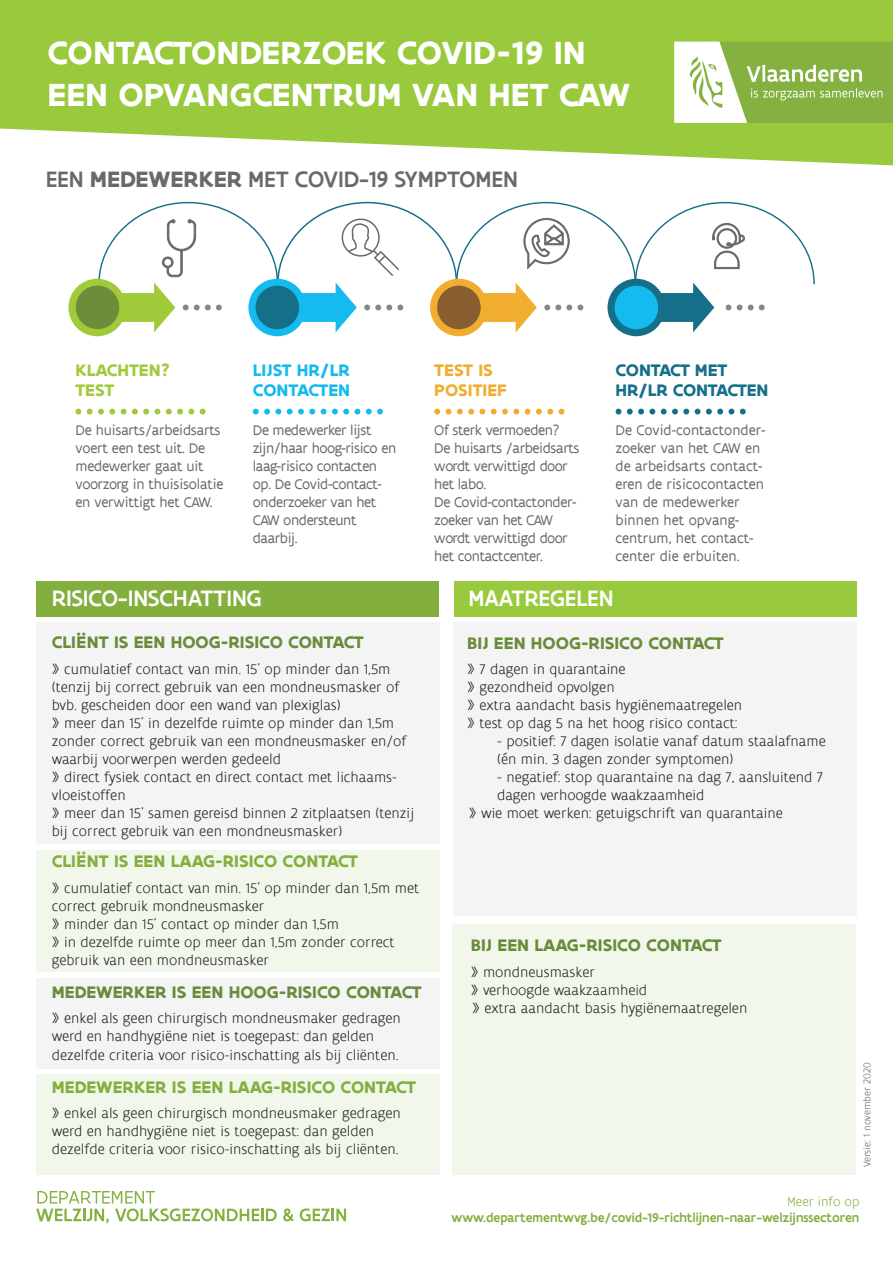
<style>
.page{position:relative;width:893px;height:1263px;background:#fff}
.page>*{position:absolute;margin:0;border:0;box-sizing:border-box;transform-origin:0 0}
.t1{font:700 34.5px/41.4px "Flanders Art Sans";color:#fff}
.t2{font:500 24px "Flanders Art Sans";letter-spacing:-.005em;color:#69696c}
.t3{font:500 24px "Flanders Art Sans";letter-spacing:-.005em;color:#fff}
.t4{font:700 18px "Flanders Art Sans";color:#698c3a}
.t5{font:700 18px "Flanders Art Sans";color:#83af3f}
.t6{font:700 18px/19.5px "Flanders Art Sans";letter-spacing:-.01em;color:#166f89}
.t7{font:700 18px/19.5px "Flanders Art Sans";color:#15baee}
.t8{font:700 18px/19.5px "Flanders Art Sans";color:#f0ad30}
.t9{font:700 18px/19.5px "Flanders Art Sans";color:#a1ca3a}
.t10{font:300 15px/18px "Flanders Art Sans";color:#231f20}
.t11{font:15px/18px "Flanders Art Sans";letter-spacing:-.025em;color:#69696c}
.t12{font:15px/18px "Flanders Art Sans";color:#69696c}
.t13{font:500 13.5px "Flanders Art Sans";color:#83af3f}
.t14{font:300 13.5px "Flanders Art Sans";color:#83af3f}
.t15{font:300 10.5px "Flanders Art Sans";color:#69696c}
.s1{font-weight:700}
</style>
<div class="page">
<div style="left:36px;top:622px;width:404px;height:221px;background:#f4f4f5"></div>
<div style="left:454px;top:622px;width:403px;height:293px;background:#f4f4f5"></div>
<div style="left:36px;top:978px;width:404px;height:90px;background:#f4f4f5"></div>
<div style="left:36px;top:850px;width:404px;height:121px;background:#f2f7ec"></div>
<div style="left:453px;top:924px;width:403px;height:251px;background:#f2f7ec"></div>
<svg style="left:0;top:0;width:893px;height:165px;background:#a5d055"></svg>
<svg style="left:75px;top:409px;width:6px;height:5px"></svg>
<svg style="left:87px;top:409px;width:28px;height:5px"></svg>
<svg style="left:121px;top:409px;width:28px;height:5px"></svg>
<svg style="left:155px;top:409px;width:5px;height:5px"></svg>
<svg style="left:166px;top:409px;width:28px;height:5px"></svg>
<svg style="left:200px;top:409px;width:6px;height:5px"></svg>
<svg style="left:253px;top:409px;width:28px;height:5px"></svg>
<svg style="left:287px;top:409px;width:28px;height:5px"></svg>
<svg style="left:321px;top:409px;width:5px;height:5px"></svg>
<svg style="left:332px;top:409px;width:17px;height:5px"></svg>
<svg style="left:355px;top:409px;width:5px;height:5px"></svg>
<svg style="left:366px;top:409px;width:17px;height:5px"></svg>
<svg style="left:434px;top:409px;width:6px;height:5px"></svg>
<svg style="left:446px;top:409px;width:5px;height:5px"></svg>
<svg style="left:457px;top:409px;width:28px;height:5px"></svg>
<svg style="left:491px;top:409px;width:28px;height:5px"></svg>
<svg style="left:525px;top:409px;width:28px;height:5px"></svg>
<svg style="left:559px;top:409px;width:5px;height:5px"></svg>
<svg style="left:616px;top:409px;width:5px;height:5px"></svg>
<svg style="left:627px;top:409px;width:28px;height:5px"></svg>
<svg style="left:661px;top:409px;width:28px;height:5px"></svg>
<svg style="left:695px;top:409px;width:5px;height:5px"></svg>
<svg style="left:706px;top:409px;width:28px;height:5px"></svg>
<svg style="left:740px;top:409px;width:6px;height:5px"></svg>
<div style="left:36px;top:581px;width:403px;height:36px;background:#83af3f"></div>
<div style="left:454px;top:581px;width:403px;height:36px;background:#99ca3e"></div>
<div style="left:68px;top:279px;width:58px;height:57px;background:#a1ca3a;border-radius:50%"></div>
<div style="left:248px;top:279px;width:58px;height:57px;background:#15baee;border-radius:50%"></div>
<div style="left:430px;top:279px;width:58px;height:57px;background:#f0ad30;border-radius:50%"></div>
<div style="left:607px;top:279px;width:58px;height:57px;background:#166f89;border-radius:50%"></div>
<svg style="left:97px;top:201px;width:718px;height:131px"></svg>
<div style="left:76px;top:286px;width:43px;height:43px;background:#6e8d3a;border-radius:50%"></div>
<svg style="left:674px;top:42px;width:219px;height:81px"></svg>
<div style="left:36px;top:1074px;width:404px;height:101px;background:#f2f7ec"></div>
<svg style="left:36px;top:1191px;width:241px;height:32px"></svg>
<svg style="left:283px;top:1208px;width:11px;height:13px"></svg>
<svg style="left:300px;top:1208px;width:46px;height:13px"></svg>
<h1 class="t1" style="left:47px;top:33px;width:584px">CONTACTONDERZOEK COVID-19 IN<br>EEN OPVANGCENTRUM VAN HET CAW</h1>
<h2 class="t2" style="left:46px;top:164px;width:474px">EEN <span class="s1">MEDEWERKER</span> MET COVID-19 SYMPTOMEN</h2>
<p class="t9" style="left:75px;top:361px;width:96px">KLACHTEN?<br>TEST</p>
<p class="t7" style="left:253px;top:361px;width:99px">LIJST HR/LR<br>CONTACTEN</p>
<p class="t11" style="left:75px;top:422px;width:150px">De huisarts/arbeidsarts voert een test uit. De medewerker gaat uit voorzorg in thuisisolatie en verwittigt het CAW.</p>
<p class="t11" style="left:253px;top:422px;width:145px">De medewerker lijst zijn/haar hoog-risico en laag-risico contacten op. De Covid-contact&shy;onderzoeker van het<br>CAW ondersteunt daarbij.</p>
<p class="t8" style="left:434px;top:361px;width:74px">TEST IS<br>POSITIEF</p>
<p class="t11" style="left:434px;top:422px;width:147px">Of sterk vermoeden?<br>De huisarts /arbeidsarts wordt verwittigd door het labo.<br>De Covid-contactonder&shy;zoeker van het CAW wordt verwittigd door het contactcenter.</p>
<p class="t12" style="left:616px;top:422px;width:152px">De Covid-contactonder&shy;zoeker van het CAW en de arbeidsarts contact&shy;eren de risicocontacten van de medewerker binnen het opvang&shy;centrum, het contact&shy;center die erbuiten.</p>
<p class="t6" style="left:616px;top:361px;width:154px">CONTACT MET<br>HR/LR CONTACTEN</p>
<h2 class="t3" style="left:52px;top:583px;width:212px">RISICO-INSCHATTING</h2>
<h2 class="t3" style="left:468px;top:583px;width:147px">MAATREGELEN</h2>
<p class="t4" style="left:52px;top:631px;width:313px">CLIËNT IS EEN HOOG-RISICO CONTACT</p>
<p class="t10" style="left:52px;top:660px;width:364px">» cumulatief contact van min. 15’ op minder dan 1,5m (tenzij bij correct gebruik van een mondneusmasker of bvb. gescheiden door een wand van plexiglas)<br>» meer dan 15’ in dezelfde ruimte op minder dan 1,5m zonder correct gebruik van een mondneusmasker en/of waarbij voorwerpen werden gedeeld<br>» direct fysiek contact en direct contact met lichaams&shy;vloeistoffen<br>» meer dan 15’ samen gereisd binnen 2 zitplaatsen (tenzij bij correct gebruik van een mondneusmasker)</p>
<p class="t5" style="left:52px;top:850px;width:308px">CLIËNT IS EEN LAAG-RISICO CONTACT</p>
<p class="t10" style="left:52px;top:879px;width:369px">» cumulatief contact van min. 15’ op minder dan 1,5m met correct gebruik mondneusmasker<br>» minder dan 15’ contact op minder dan 1,5m<br>» in dezelfde ruimte op meer dan 1,5m zonder correct gebruik van een mondneusmasker</p>
<p class="t4" style="left:52px;top:981px;width:371px">MEDEWERKER IS EEN HOOG-RISICO CONTACT</p>
<p class="t10" style="left:52px;top:1010px;width:350px">» enkel als geen chirurgisch mondneusmaker gedragen werd en handhygiëne niet is toegepast: dan gelden dezelfde criteria voor risico-inschatting als bij cliënten.</p>
<p class="t5" style="left:52px;top:1075px;width:366px">MEDEWERKER IS EEN LAAG-RISICO CONTACT</p>
<p class="t10" style="left:52px;top:1104px;width:350px">» enkel als geen chirurgisch mondneusmaker gedragen werd en handhygiëne niet is toegepast: dan gelden dezelfde criteria voor risico-inschatting als bij cliënten.</p>
<p class="t4" style="left:467px;top:631px;width:258px">BIJ EEN HOOG-RISICO CONTACT</p>
<p class="t10" style="left:467px;top:661px;width:276px">» 7 dagen in quarantaine<br>» gezondheid opvolgen<br>» extra aandacht basis hygiënemaatregelen » test op dag 5 na het hoog risico contact:</p>
<p class="t10" style="left:497px;top:733px;width:330px">- positief: 7 dagen isolatie vanaf datum staalafname (én min. 3 dagen zonder symptomen)</p>
<p class="t10" style="left:497px;top:769px;width:327px">- negatief: stop quarantaine na dag 7, aansluitend 7</p>
<p class="t10" style="left:497px;top:787px;width:209px">dagen verhoogde waakzaamheid</p>
<p class="t10" style="left:469px;top:805px;width:315px">» wie moet werken: getuigschrift van quarantaine</p>
<p class="t4" style="left:471px;top:934px;width:252px">BIJ EEN LAAG-RISICO CONTACT</p>
<p class="t10" style="left:471px;top:963px;width:278px">» mondneusmasker<br>» verhoogde waakzaamheid<br>» extra aandacht basis hygiënemaatregelen</p>
<p class="t15" style="left:861px;top:1167px;width:106px;rotate:-90deg">Versie: 1 november 2020</p>
<p class="t14" style="left:787px;top:1193px;width:74px">Meer info op</p>
<p class="t13" style="left:451px;top:1209px;width:409px">www.departementwvg.be/covid-19-richtlijnen-naar-welzijnssectoren</p>
</div>
